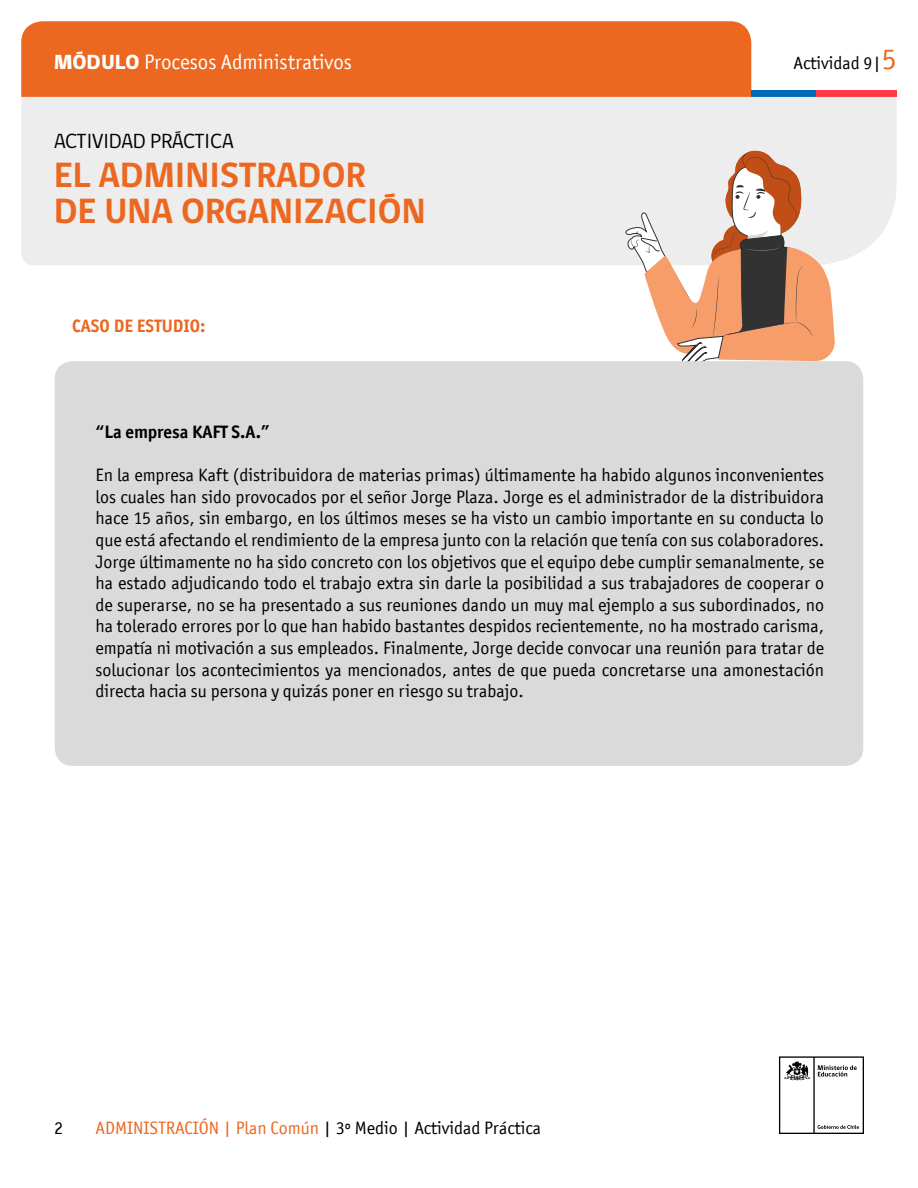
<style>
.page{position:relative;width:918px;height:1188px;background:#fff}
.page>*{position:absolute;margin:0;border:0;box-sizing:border-box;transform-origin:0 0}
.t1{font:700 36px/36px "gob CL";color:#ec671f}
.t2{font:21px "Officina San ITC";color:#fff}
.t3{font:21px "gob CL";color:#000}
.t4{font:18px/21.6px "Officina San ITC";color:#000;text-align:justify}
.t5{font:700 18px "Officina San ITC";color:#000}
.t6{font:700 18px "Officina San ITC";color:#ec671f}
.s1{font-family:"gob CL";font-weight:800}
.s2{font-size:30px;color:#ec671f}
.s3{color:#ec671f}
</style>
<div class="page">
<svg style="left:779px;top:1056px;width:85px;height:78px"></svg>
<div style="left:21px;top:21px;width:730px;height:76px;background:#ec671f"></div>
<div style="left:751px;top:90px;width:65px;height:7px;background:#0069b8"></div>
<div style="left:816px;top:90px;width:81px;height:7px;background:#ff3945"></div>
<div style="left:21px;top:97px;width:876px;height:168px;background:#ededed"></div>
<svg style="left:626px;top:150px;width:210px;height:211px"></svg>
<div style="left:55px;top:361px;width:808px;height:405px;background:#dadada;border-radius:18px"></div>
<p class="t2" style="left:54px;top:50px;width:300px"><span class="s1">MÓDULO</span> Procesos Administrativos</p>
<p class="t4" style="left:794px;top:52px;width:105px">Actividad 9|<span class="s2">5</span></p>
<p class="t3" style="left:54px;top:127px;width:181px">ACTIVIDAD PRÁCTICA</p>
<h1 class="t1" style="left:54px;top:158px;width:373px">EL ADMINISTRADOR<br>DE UNA ORGANIZACIÓN</h1>
<p class="t6" style="left:72px;top:315px;width:135px">CASO DE ESTUDIO:</p>
<p class="t5" style="left:95px;top:421px;width:176px">“La empresa KAFT S.A.”</p>
<p class="t4" style="left:95px;top:464px;width:730px">En la empresa Kaft (distribuidora de materias primas) últimamente ha habido algunos inconvenientes los cuales han sido provocados por el señor Jorge Plaza. Jorge es el administrador de la distribuidora hace 15 años, sin embargo, en los últimos meses se ha visto un cambio importante en su conducta lo que está afectando el rendimiento de la empresa junto con la relación que tenía con sus colaboradores.<br>Jorge últimamente no ha sido concreto con los objetivos que el equipo debe cumplir semanalmente, se ha estado adjudicando todo el trabajo extra sin darle la posibilidad a sus trabajadores de cooperar o de superarse, no se ha presentado a sus reuniones dando un muy mal ejemplo a sus subordinados, no ha tolerado errores por lo que han habido bastantes despidos recientemente, no ha mostrado carisma, empatía ni motivación a sus empleados. Finalmente, Jorge decide convocar una reunión para tratar de solucionar los acontecimientos ya mencionados, antes de que pueda concretarse una amonestación directa hacia su persona y quizás poner en riesgo su trabajo.</p>
<p class="t4" style="left:54px;top:1117px;width:10px">2</p>
<p class="t4" style="left:95px;top:1117px;width:447px"><span class="s3">ADMINISTRACIÓN | Plan Común</span> | 3º Medio | Actividad Práctica</p>
</div>
